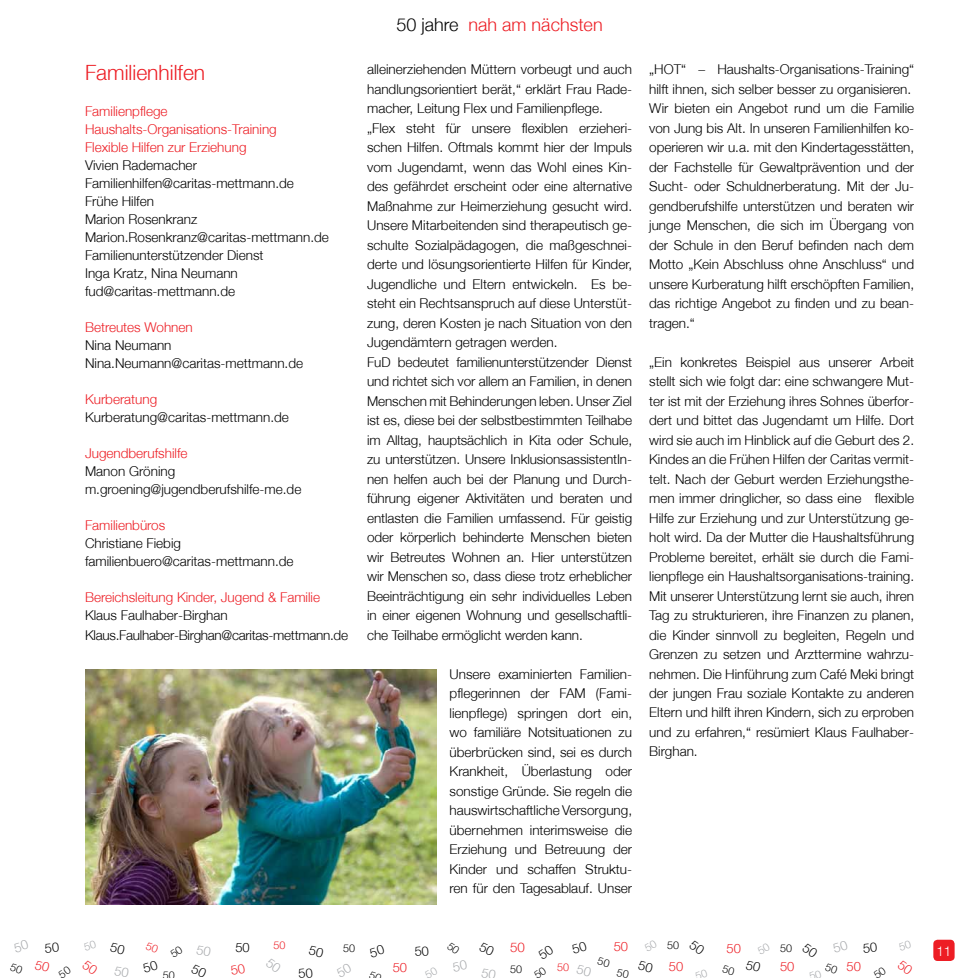
<style>
.page{position:relative;width:978px;height:978px;background:#fff}
.page>*{position:absolute;margin:0;border:0;box-sizing:border-box;transform-origin:0 0}
.t1{font:300 21px "Helvetica Neue";color:#ed1d24}
.t2{font:300 18px "Helvetica Neue";color:#ed1d24}
.t3{font:300 13.5px/19.5px "Helvetica Neue";color:#000}
.t4{font:300 13.5px/18px "Helvetica Neue";color:#ed1d24}
.t5{font:300 13.5px/19.5px "Helvetica Neue";letter-spacing:-.02em;color:#000}
.t6{font:300 13.5px "Helvetica Neue";color:#fff}
.t7{font:300 13.35px "Helvetica Neue";color:#ed1d24}
.t8{font:300 12.9px "Helvetica Neue";color:#ed1d24}
.t9{font:300 12.9px "Helvetica Neue";color:#000}
.t10{font:300 10.8px "Helvetica Neue";color:#000}
.t11{font:300 10.8px "Helvetica Neue";color:#ed1d24}
.s1{color:#000}
</style>
<div class="page">
<div style="left:933px;top:940px;width:22px;height:21px;background:#ed1d24;border-radius:4px"></div>
<img style="left:85px;top:670px;width:352px;height:234px">
<h1 class="t1" style="left:85px;top:60px;width:122px">Familienhilfen</h1>
<p class="t4" style="left:85px;top:102px;width:193px">Familienpflege<br>Haushalts-Organisations-Training<br>Flexible Hilfen zur Erziehung</p>
<p class="t3" style="left:85px;top:156px;width:245px;line-height:18px">Vivien Rademacher<br>Familienhilfen@caritas-mettmann.de<br>Frühe Hilfen<br>Marion Rosenkranz<br>Marion.Rosenkranz@caritas-mettmann.de<br>Familienunterstützender Dienst<br>Inga Kratz, Nina Neumann fud@caritas-mettmann.de</p>
<p class="t4" style="left:85px;top:318px;width:109px">Betreutes Wohnen</p>
<p class="t3" style="left:85px;top:336px;width:220px;line-height:18px">Nina Neumann<br>Nina.Neumann@caritas-mettmann.de</p>
<p class="t4" style="left:85px;top:390px;width:74px">Kurberatung</p>
<p class="t3" style="left:85px;top:407px;width:205px">Kurberatung@caritas-mettmann.de</p>
<p class="t4" style="left:85px;top:444px;width:104px">Jugendberufshilfe</p>
<p class="t3" style="left:85px;top:462px;width:218px;line-height:18px">Manon Gröning m.groening@jugendberufshilfe-me.de</p>
<p class="t4" style="left:85px;top:516px;width:82px">Familienbüros</p>
<p class="t3" style="left:85px;top:534px;width:210px;line-height:18px">Christiane Fiebig familienbuero@caritas-mettmann.de</p>
<p class="t4" style="left:85px;top:588px;width:237px">Bereichsleitung Kinder, Jugend &amp; Familie</p>
<p class="t5" style="left:85px;top:605px;width:264px">Klaus Faulhaber-Birghan<br>Klaus.Faulhaber-Birghan@caritas-mettmann.de</p>
<h2 class="t2" style="left:397px;top:14px;width:208px"><span class="s1">50 jahre</span> nah am nächsten</h2>
<p class="t3" style="left:367px;top:60px;width:267px">alleinerziehenden Müttern vorbeugt und auch handlungsorientiert berät,“ erklärt Frau Rade&shy;macher, Leitung Flex und Familienpflege. „Flex steht für unsere flexiblen erzieheri&shy;schen Hilfen. Oftmals kommt hier der Impuls vom Jugendamt, wenn das Wohl eines Kin&shy;des gefährdet erscheint oder eine alternative Maßnahme zur Heimerziehung gesucht wird.<br>Unsere Mitarbeitenden sind therapeutisch ge&shy;schulte Sozialpädagogen, die maßgeschnei&shy;derte und lösungsorientierte Hilfen für Kinder, Jugendliche und Eltern entwickeln. Es be&shy;steht ein Rechtsanspruch auf diese Unterstüt&shy;zung, deren Kosten je nach Situation von den Jugendämtern getragen werden.<br>FuD bedeutet familienunterstützender Dienst und richtet sich vor allem an Familien, in denen Menschen mit Behinderungen leben. Unser Ziel ist es, diese bei der selbstbestimmten Teilhabe im Alltag, hauptsächlich in Kita oder Schule, zu unterstützen. Unsere InklusionsassistentIn&shy;nen helfen auch bei der Planung und Durch&shy;führung eigener Aktivitäten und beraten und entlasten die Familien umfassend. Für geistig oder körperlich behinderte Menschen bieten wir Betreutes Wohnen an. Hier unterstützen wir Menschen so, dass diese trotz erheblicher Beeinträchtigung ein sehr individuelles Leben in einer eigenen Wohnung und gesellschaftli&shy;che Teilhabe ermöglicht werden kann.</p>
<p class="t3" style="left:450px;top:664px;width:184px;text-align:justify">Unsere examinierten Familien&shy;pflegerinnen der FAM (Fami&shy;lienpflege) springen dort ein, wo familiäre Notsituationen zu überbrücken sind, sei es durch Krankheit, Überlastung oder sonstige Gründe. Sie regeln die hauswirtschaftliche Versorgung, übernehmen interimsweise die Erziehung und Betreuung der Kinder und schaffen Struktu&shy;ren für den Tagesablauf. Unser</p>
<p class="t3" style="left:649px;top:59px;width:267px">„HOT“ – Haushalts-Organisations-Training“ hilft ihnen, sich selber besser zu organisieren.<br>Wir bieten ein Angebot rund um die Familie von Jung bis Alt. In unseren Familienhilfen ko&shy;operieren wir u.a. mit den Kindertagesstätten, der Fachstelle für Gewaltprävention und der Sucht- oder Schuldnerberatung. Mit der Ju&shy;gendberufshilfe unterstützen und beraten wir junge Menschen, die sich im Übergang von der Schule in den Beruf befinden nach dem Motto „Kein Abschluss ohne Anschluss“ und unsere Kurberatung hilft erschöpften Familien, das richtige Angebot zu finden und zu bean&shy;tragen.“</p>
<p class="t3" style="left:649px;top:352px;width:267px;text-align:justify">„Ein konkretes Beispiel aus unserer Arbeit stellt sich wie folgt dar: eine schwangere Mut&shy;ter ist mit der Erziehung ihres Sohnes überfor&shy;dert und bittet das Jugendamt um Hilfe. Dort wird sie auch im Hinblick auf die Geburt des 2.<br>Kindes an die Frühen Hilfen der Caritas vermit&shy;telt. Nach der Geburt werden Erziehungsthe&shy;men immer dringlicher, so dass eine flexible Hilfe zur Erziehung und zur Unterstützung ge&shy;holt wird. Da der Mutter die Haushaltsführung Probleme bereitet, erhält sie durch die Fami&shy;lienpflege ein Haushaltsorganisations-training.<br>Mit unserer Unterstützung lernt sie auch, ihren Tag zu strukturieren, ihre Finanzen zu planen, die Kinder sinnvoll zu begleiten, Regeln und Grenzen zu setzen und Arzttermine wahrzu&shy;nehmen. Die Hinführung zum Café Meki bringt der jungen Frau soziale Kontakte zu anderen Eltern und hilft ihren Kindern, sich zu erproben und zu erfahren,“ resümiert Klaus Faulhaber-Birghan.</p>
<p class="t10" style="left:163px;top:968px;width:13px">50</p>
<p class="t11" style="left:273px;top:939px;width:13px">50</p>
<p class="t10" style="left:667px;top:938px;width:13px">50</p>
<p class="t8" style="left:669px;top:958px;width:16px">50</p>
<p class="t8" style="left:614px;top:938px;width:16px">50</p>
<p class="t7" style="left:510px;top:939px;width:16px">50</p>
<p class="t8" style="left:727px;top:941px;width:16px">50</p>
<p class="t10" style="left:780px;top:941px;width:13px">50</p>
<p class="t8" style="left:780px;top:958px;width:16px">50</p>
<p class="t8" style="left:846px;top:959px;width:16px">50</p>
<p class="t9" style="left:235px;top:939px;width:16px">50</p>
<p class="t10" style="left:343px;top:941px;width:13px">50</p>
<p class="t10" style="left:510px;top:962px;width:13px">50</p>
<p class="t11" style="left:557px;top:960px;width:13px">50</p>
<p class="t8" style="left:393px;top:960px;width:16px">50</p>
<p class="t6" style="left:936px;top:943px;width:17px">11</p>
</div>
